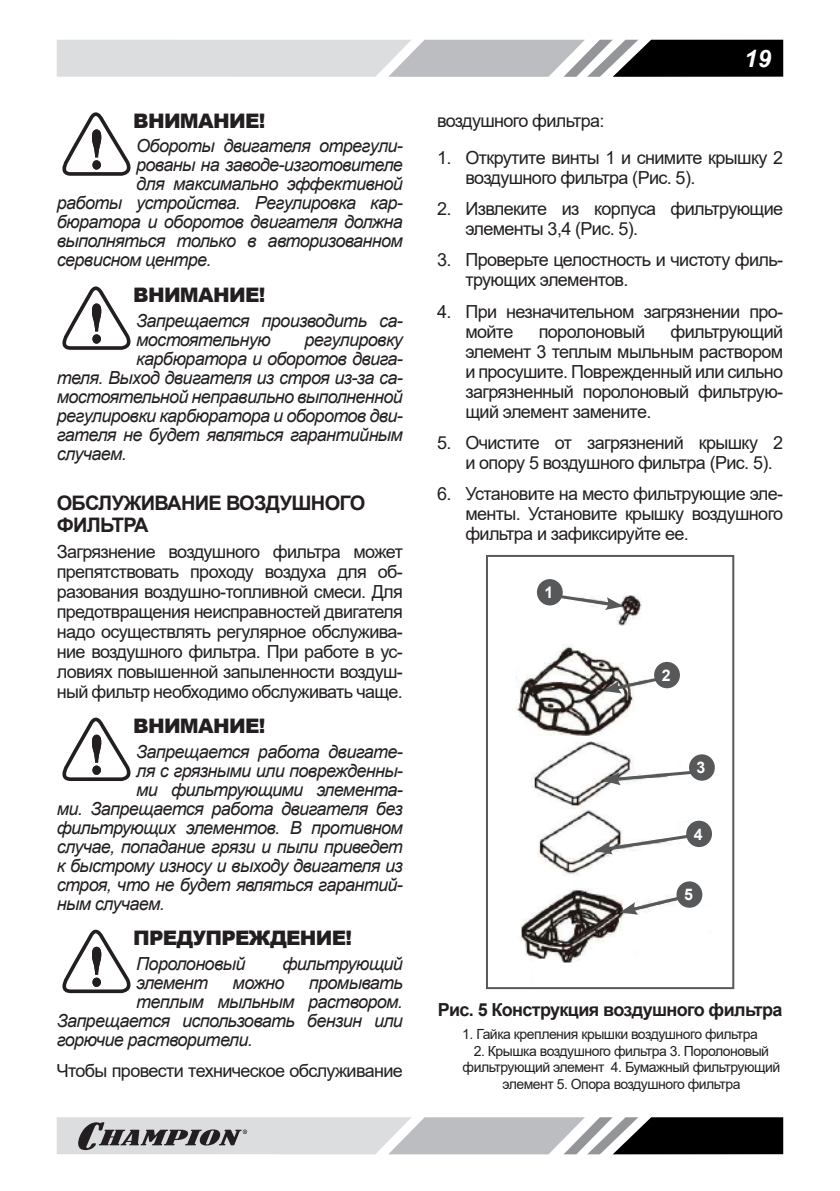
<style>
.page{position:relative;width:840px;height:1191px;background:#fff}
.page>*{position:absolute;margin:0;border:0;box-sizing:border-box;transform-origin:0 0}
.t1{font:italic 700 24px "Arial";color:#fff}
.t2{font:900 20px "Arial";letter-spacing:-.035em;color:#231f20}
.t3{font:700 20px/22px "Arial";letter-spacing:-.035em;color:#231f20}
.p_list{font:18px/20px "Arial";letter-spacing:-.035em;color:#231f20}
.p{font:italic 18px/19px "Arial";letter-spacing:-.035em;color:#231f20}
.pic_h_centr{font:700 18px "Arial";letter-spacing:-.035em;color:#231f20}
.Заголовок_1{font:700 16px "Arial";color:#fff}
.pic_list_center{font:14px/16.8px "Arial";letter-spacing:-.035em;color:#231f20;text-align:center}
</style>
<div class="page">
<svg style="left:57px;top:40px;width:725px;height:37px;background:#a7a8aa"></svg>
<svg style="left:57px;top:1117px;width:725px;height:37px;background:#9c9d9e"></svg>
<svg style="left:62px;top:112px;width:69px;height:64px"></svg>
<svg style="left:62px;top:286px;width:69px;height:64px"></svg>
<svg style="left:62px;top:717px;width:69px;height:64px"></svg>
<svg style="left:62px;top:929px;width:69px;height:64px"></svg>
<img style="left:516px;top:579px;width:199px;height:384px">
<div style="left:485px;top:555px;width:248px;height:434px;border:2px solid #57585a"></div>
<div style="left:653px;top:662px;width:26px;height:26px;background:#57585a;border-radius:50%"></div>
<div style="left:536px;top:579px;width:26px;height:26px;background:#57585a;border-radius:50%"></div>
<div style="left:688px;top:754px;width:26px;height:26px;background:#57585a;border-radius:50%"></div>
<div style="left:685px;top:820px;width:26px;height:27px;background:#57585a;border-radius:50%"></div>
<div style="left:676px;top:881px;width:26px;height:26px;background:#57585a;border-radius:50%"></div>
<svg style="left:594px;top:832px;width:99px;height:22px"></svg>
<svg style="left:602px;top:769px;width:95px;height:16px"></svg>
<svg style="left:602px;top:675px;width:60px;height:18px"></svg>
<svg style="left:552px;top:592px;width:71px;height:18px"></svg>
<svg style="left:619px;top:894px;width:62px;height:20px"></svg>
<p class="t2" style="left:133px;top:106px;width:134px">ВНИМАНИЕ!</p>
<p class="p" style="left:136px;top:137px;width:268px">Обороты двигателя отрегули-</p>
<p class="p" style="left:136px;top:156px;width:268px">рованы на заводе-изготовителе</p>
<p class="p" style="left:136px;top:175px;width:268px">для максимально эффективной</p>
<p class="p" style="left:57px;top:194px;width:347px">работы устройства. Регулировка кар-</p>
<p class="p" style="left:57px;top:213px;width:347px">бюратора и оборотов двигателя должна</p>
<p class="p" style="left:57px;top:232px;width:347px">выполняться только в авторизованном</p>
<p class="p" style="left:57px;top:251px;width:156px">сервисном центре.</p>
<p class="t2" style="left:133px;top:280px;width:134px">ВНИМАНИЕ!</p>
<p class="p" style="left:136px;top:311px;width:268px">Запрещается производить са&shy;мостоятельную</p>
<p class="p" style="left:304px;top:330px;width:100px">регулировку</p>
<p class="p" style="left:136px;top:349px;width:268px">карбюратора и оборотов двига-</p>
<p class="p" style="left:57px;top:368px;width:347px">теля. Выход двигателя из строя из-за са-</p>
<p class="p" style="left:57px;top:387px;width:347px">мостоятельной неправильно выполненной</p>
<p class="p" style="left:57px;top:406px;width:347px">регулировки карбюратора и оборотов дви-</p>
<p class="p" style="left:57px;top:425px;width:347px">гателя не будет являться гарантийным</p>
<p class="p" style="left:57px;top:444px;width:72px">случаем.</p>
<p class="t3" style="left:57px;top:492px;width:310px">ОБСЛУЖИВАНИЕ ВОЗДУШНОГО<br>ФИЛЬТРА</p>
<p class="p_list" style="left:57px;top:541px;width:347px;text-align:justify">Загрязнение воздушного фильтра может препятствовать проходу воздуха для об&shy;разования воздушно-топливной смеси. Для предотвращения неисправностей двигателя надо осуществлять регулярное обслужива&shy;ние воздушного фильтра. При работе в ус&shy;ловиях повышенной запыленности воздуш&shy;ный фильтр необходимо обслуживать чаще.</p>
<p class="t2" style="left:133px;top:711px;width:134px">ВНИМАНИЕ!</p>
<p class="p" style="left:136px;top:742px;width:268px">Запрещается работа двигате-</p>
<p class="p" style="left:136px;top:761px;width:268px">ля с грязными или поврежденны-</p>
<p class="p" style="left:136px;top:780px;width:268px">ми фильтрующими элемента-</p>
<p class="p" style="left:57px;top:799px;width:347px">ми. Запрещается работа двигателя без</p>
<p class="p" style="left:57px;top:818px;width:347px">фильтрующих элементов. В противном</p>
<p class="p" style="left:57px;top:837px;width:347px">случае, попадание грязи и пыли приведет</p>
<p class="p" style="left:57px;top:856px;width:347px">к быстрому износу и выходу двигателя из</p>
<p class="p" style="left:57px;top:875px;width:347px">строя, что не будет являться гарантий-</p>
<p class="p" style="left:57px;top:894px;width:110px">ным случаем.</p>
<p class="t2" style="left:133px;top:923px;width:220px">ПРЕДУПРЕЖДЕНИЕ!</p>
<p class="p" style="left:136px;top:954px;width:111px">Поролоновый</p>
<p class="p" style="left:282px;top:954px;width:122px">фильтрующий</p>
<p class="p" style="left:136px;top:973px;width:73px">элемент</p>
<p class="p" style="left:232px;top:973px;width:53px">можно</p>
<p class="p" style="left:309px;top:973px;width:95px">промывать</p>
<p class="p" style="left:136px;top:992px;width:268px">теплым мыльным раствором.</p>
<p class="p" style="left:57px;top:1011px;width:347px">Запрещается использовать бензин или</p>
<p class="p" style="left:57px;top:1030px;width:197px">горючие растворители.</p>
<p class="p_list" style="left:57px;top:1060px;width:347px">Чтобы провести техническое обслуживание</p>
<h1 class="t1" style="left:743px;top:42px;width:28px">19</h1>
<p class="p_list" style="left:437px;top:110px;width:169px">воздушного фильтра:</p>
<p class="p_list" style="left:465px;top:147px;width:319px;text-indent:-28px">1. Открутите винты 1 и снимите крышку 2 воздушного фильтра (Рис. 5).</p>
<p class="p_list" style="left:465px;top:198px;width:319px;text-indent:-28px">2. Извлеките из корпуса фильтрующие элементы 3,4 (Рис. 5).</p>
<p class="p_list" style="left:465px;top:250px;width:319px;text-indent:-28px">3. Проверьте целостность и чистоту филь&shy;трующих элементов.</p>
<p class="p_list" style="left:465px;top:301px;width:319px;text-indent:-28px">4. При незначительном загрязнении про&shy;мойте</p>
<p class="p_list" style="left:465px;top:321px;width:319px;text-align:justify;text-indent:205px">фильтрующий элемент 3 теплым мыльным раствором и просушите. Поврежденный или сильно загрязненный поролоновый фильтрую&shy;щий элемент замените.</p>
<p class="p_list" style="left:465px;top:432px;width:319px;text-indent:-28px">5. Очистите от загрязнений крышку 2 и опору 5 воздушного фильтра (Рис. 5).</p>
<p class="p_list" style="left:465px;top:484px;width:319px;text-align:justify;text-indent:-28px">6. Установите на место фильтрующие эле&shy;менты. Установите крышку воздушного фильтра и зафиксируйте ее.</p>
<p class="p_list" style="left:538px;top:321px;width:108px">поролоновый</p>
<p class="Заголовок_1" style="left:544px;top:581px;width:10px">1</p>
<p class="Заголовок_1" style="left:661px;top:664px;width:10px">2</p>
<p class="Заголовок_1" style="left:696px;top:756px;width:10px">3</p>
<p class="Заголовок_1" style="left:693px;top:823px;width:10px">4</p>
<p class="Заголовок_1" style="left:683px;top:883px;width:10px">5</p>
<p class="pic_h_centr" style="left:437px;top:997px;width:346px">Рис. 5 Конструкция воздушного фильтра</p>
<p class="pic_list_center" style="left:462px;top:1025px;width:297px">1. Гайка крепления крышки воздушного фильтра</p>
<p class="pic_list_center" style="left:462px;top:1042px;width:319px">2. Крышка воздушного фильтра 3. Поролоновый фильтрующий элемент 4. Бумажный фильтрующий элемент 5. Опора воздушного фильтра</p>
</div>
